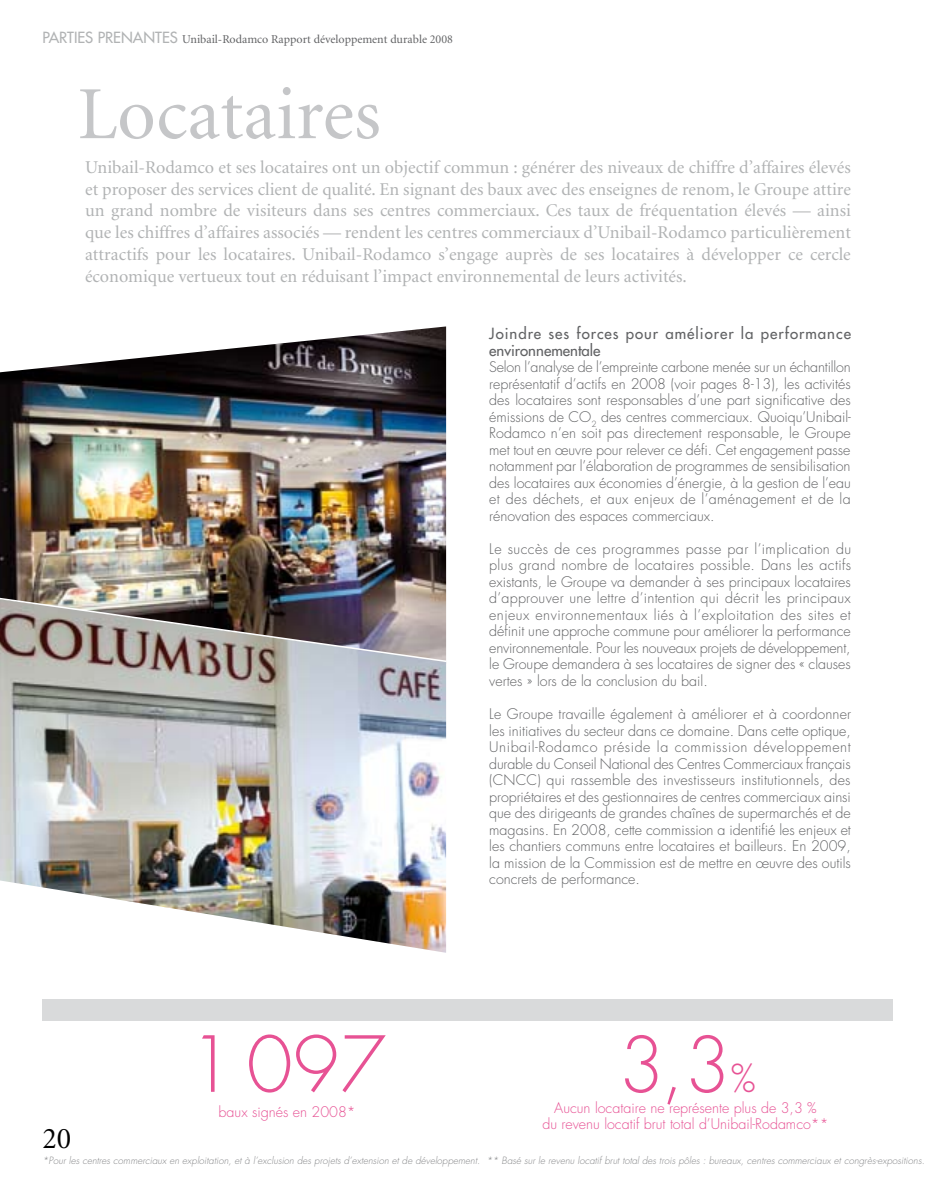
<style>
.page{position:relative;width:936px;height:1191px;background:#fff}
.page>*{position:absolute;margin:0;border:0;box-sizing:border-box;transform-origin:0 0}
.t1{font:75px "Minion";color:#c5c6c8}
.t2{font:300 75px "Futura";color:#e75294}
.t3{font:30px "Minion";color:#000}
.t4{font:18px/21.8px "Minion";color:#b1b3b4;text-align:justify}
.t5{font:15px/16.5px "Futura";letter-spacing:.065em;color:#616264}
.t6{font:300 14.25px/16.5px "Futura";color:#616264;text-align:justify}
.t7{font:300 14.25px/15.8px "Futura";color:#e75294;text-align:center}
.t8{font:12px "Minion";color:#616264}
.t9{font:italic 300 9.75px "Futura";color:#87888a}
.s1{font-family:"Futura";font-size:15px;color:#b1b3b4}
.s2{font-size:37.5px}
</style>
<div class="page">
<div style="left:43px;top:999px;width:850px;height:21px;background:#d9dadb"></div>
<img style="left:0;top:326px;width:446px;height:268px">
<img style="left:0;top:663px;width:446px;height:289px">
<img style="left:0;top:594px;width:447px;height:69px">
<p class="t8" style="left:43px;top:33px;width:412px"><span class="s1">partiEs prenantEs</span> Unibail-Rodamco Rapport développement durable 2008</p>
<h1 class="t1" style="left:78px;top:77px;width:305px">Locataires</h1>
<p class="t4" style="left:85px;top:157px;width:767px">Unibail-Rodamco et ses locataires ont un objectif commun : générer des niveaux de chiffre d’affaires élevés et proposer des services client de qualité. En signant des baux avec des enseignes de renom, le Groupe attire un grand nombre de visiteurs dans ses centres commerciaux. Ces taux de fréquentation élevés — ainsi que les chiffres d’affaires associés — rendent les centres commerciaux d’Unibail-Rodamco particulièrement attractifs pour les locataires. Unibail-Rodamco s’engage auprès de ses locataires à développer ce cercle économique vertueux tout en réduisant l’impact environnemental de leurs activités.</p>
<p class="t5" style="left:489px;top:326px;width:363px">Joindre ses forces pour améliorer la performance environnementale</p>
<p class="t6" style="left:489px;top:359px;width:363px">Selon l’analyse de l’empreinte carbone menée sur un échantillon représentatif d’actifs en 2008 (voir pages 8-13), les activités des locataires sont responsables d’une part significative des émissions de CO<sub>2</sub> des centres commerciaux. Quoiqu’Unibail-Rodamco n’en soit pas directement responsable, le Groupe met tout en œuvre pour relever ce défi. Cet engagement passe notamment par l’élaboration de programmes de sensibilisation des locataires aux économies d’énergie, à la gestion de l’eau et des déchets, et aux enjeux de l’aménagement et de la rénovation des espaces commerciaux.</p>
<p class="t6" style="left:489px;top:541px;width:363px">Le succès de ces programmes passe par l’implication du plus grand nombre de locataires possible. Dans les actifs existants, le Groupe va demander à ses principaux locataires d’approuver une lettre d’intention qui décrit les principaux enjeux environnementaux liés à l’exploitation des sites et définit une approche commune pour améliorer la performance environnementale. Pour les nouveaux projets de développement, le Groupe demandera à ses locataires de signer des « clauses vertes » lors de la conclusion du bail.</p>
<p class="t6" style="left:489px;top:706px;width:363px">Le Groupe travaille également à améliorer et à coordonner les initiatives du secteur dans ce domaine. Dans cette optique, Unibail-Rodamco préside la commission développement durable du Conseil National des Centres Commerciaux français (CNCC) qui rassemble des investisseurs institutionnels, des propriétaires et des gestionnaires de centres commerciaux ainsi que des dirigeants de grandes chaînes de supermarchés et de magasins. En 2008, cette commission a identifié les enjeux et les chantiers communs entre locataires et bailleurs. En 2009, la mission de la Commission est de mettre en œuvre des outils concrets de performance.</p>
<h1 class="t2" style="left:188px;top:1019px;width:199px">1 097</h1>
<p class="t7" style="left:219px;top:1103px;width:139px">baux signés en 2008*</p>
<p class="t7" style="left:542px;top:1100px;width:288px">Aucun locataire ne représente plus de 3,3 %<br>du revenu locatif brut total d’Unibail-Rodamco**</p>
<p class="t9" style="left:43px;top:1155px;width:439px">*Pour les centres commerciaux en exploitation, et à l’exclusion des projets d’extension et de développement.</p>
<h1 class="t2" style="left:618px;top:1019px;width:139px">3,3<span class="s2">%</span></h1>
<h2 class="t3" style="left:43px;top:1124px;width:30px">20</h2>
<p class="t9" style="left:486px;top:1155px;width:439px">** Basé sur le revenu locatif brut total des trois pôles : bureaux, centres commerciaux et congrès-expositions.</p>
</div>
